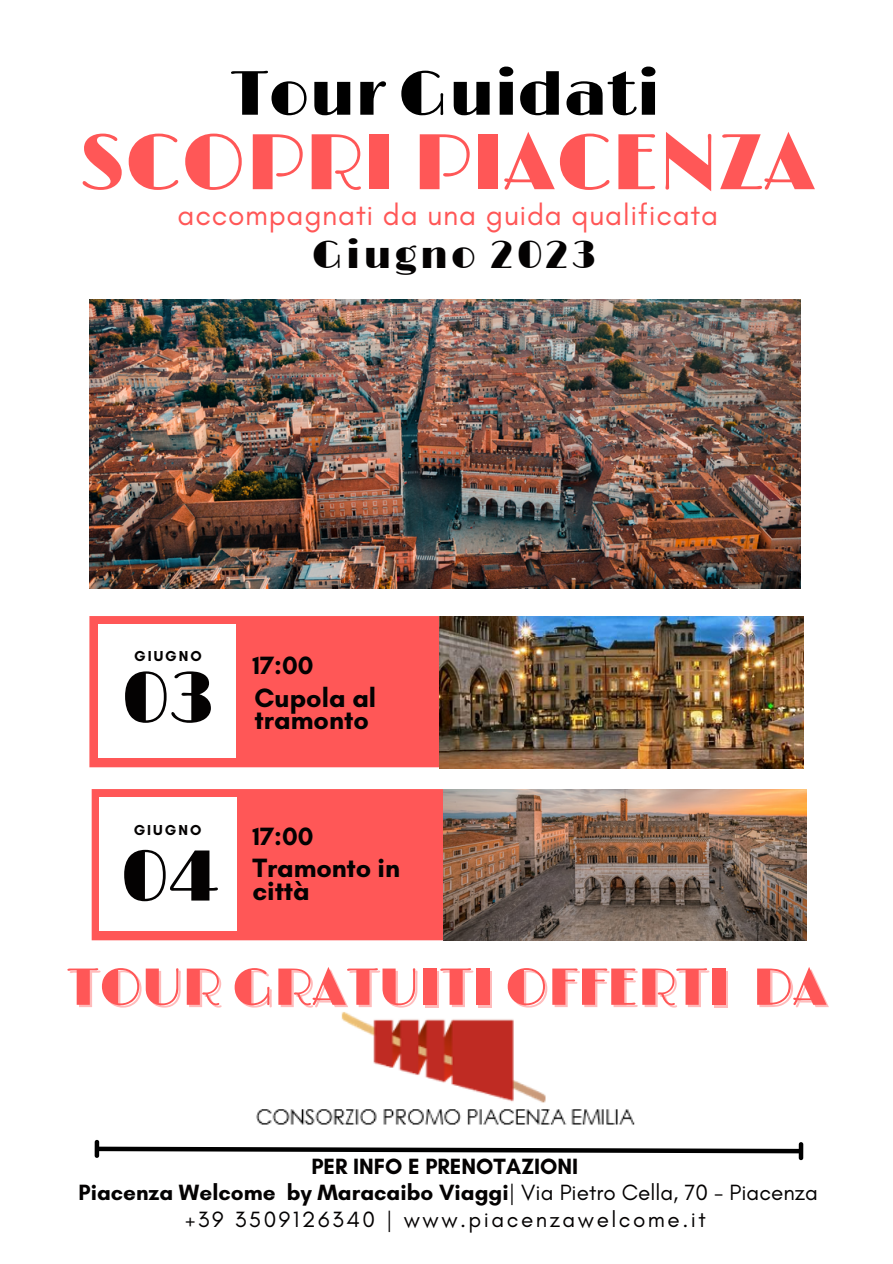
<style>
.page{position:relative;width:893px;height:1264px;background:#fff}
.page>*{position:absolute;margin:0;border:0;box-sizing:border-box;transform-origin:0 0}
.t1{font:79.5px "Limelight";color:#ff5757}
.t2{font:72.45px "Limelight";color:#040202}
.t3{font:63px "Limelight";color:#000}
.t4{font:52.5px "Limelight";color:#ff5757}
.t5{font:39px "Limelight";letter-spacing:.075em;color:#040202}
.t6{font:30px "Glacial Indifference";letter-spacing:.025em;color:#ff5757}
.t7{font:700 27px/22.5px "Glacial Indifference";color:#040202}
.t8{font:700 25.5px "Glacial Indifference";color:#040202}
.t9{font:700 22.5px "Glacial Indifference";color:#040202}
.t10{font:22.5px "Glacial Indifference";letter-spacing:.11em;color:#040202}
.t11{font:700 14.7px "Glacial Indifference";letter-spacing:.135em;color:#040202}
.s1{color:rgb(255 87 87/.4)}
.s2{font-weight:400}
</style>
<div class="page">
<div style="left:92px;top:789px;width:351px;height:151px;background:#ff5757"></div>
<div style="left:100px;top:797px;width:136px;height:134px;background:#fff"></div>
<div style="left:89px;top:616px;width:351px;height:151px;background:#ff5757"></div>
<div style="left:99px;top:624px;width:136px;height:134px;background:#fff"></div>
<img style="left:440px;top:616px;width:363px;height:152px">
<img style="left:443px;top:789px;width:363px;height:151px">
<img style="left:89px;top:299px;width:711px;height:289px">
<img style="left:256px;top:1012px;width:379px;height:113px">
<svg style="left:94px;top:1139px;width:710px;height:21px"></svg>
<p class="t3" style="left:231px;top:57px;width:430px">Tour Guidati</p>
<p class="t1" style="left:79px;top:117px;width:739px">SCOPRI PIACENZA</p>
<p class="t6" style="left:178px;top:196px;width:542px">accompagnati da una guida qualificata</p>
<p class="t5" style="left:312px;top:233px;width:286px">Giugno 2023</p>
<p class="t11" style="left:134px;top:647px;width:69px">GIUGNO</p>
<p class="t2" style="left:122px;top:656px;width:95px">03</p>
<p class="t8" style="left:252px;top:650px;width:62px">17:00</p>
<p class="t7" style="left:254px;top:686px;width:123px">Cupola al tramonto</p>
<p class="t11" style="left:134px;top:820px;width:69px">GIUGNO</p>
<p class="t2" style="left:121px;top:834px;width:101px">04</p>
<p class="t8" style="left:252px;top:820px;width:62px">17:00</p>
<p class="t7" style="left:252px;top:856px;width:149px">Tramonto in città</p>
<p class="t4" style="left:67px;top:957px;width:764px">TOUR GRATUITI OFFERTI <span class="s1">DA</span></p>
<p class="t9" style="left:311px;top:1152px;width:268px">PER INFO E PRENOTAZIONI</p>
<p class="t9" style="left:79px;top:1178px;width:740px">Piacenza Welcome by Maracaibo Viaggi<span class="s2">| Via Pietro Cella, 70 - Piacenza</span></p>
<p class="t10" style="left:185px;top:1205px;width:522px">+39 3509126340 | www.piacenzawelcome.it</p>
</div>
